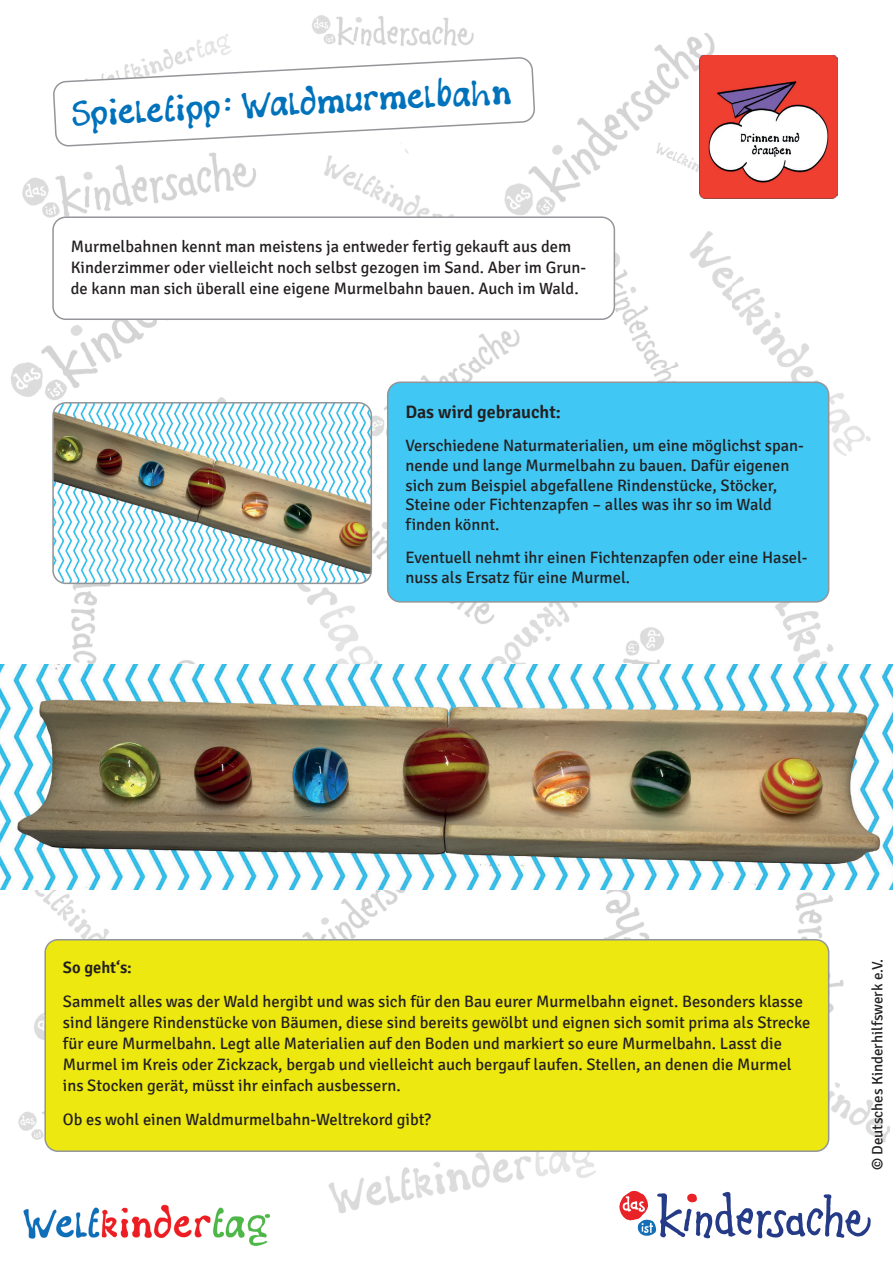
<style>
.page{position:relative;width:893px;height:1263px;background:#fff}
.page>*{position:absolute;margin:0;border:0;box-sizing:border-box;transform-origin:0 0}
.t1{font:33px "Big Dots";color:#0072bc}
.t2{font:600 18px "Signika";color:#231f20}
.t3{font:16.5px/21px "Signika";color:#231f20}
.t4{font:600 16.5px "Signika";color:#231f20}
.t5{font:15px "Signika";color:#231f20}
</style>
<div class="page">
<img style="left:14px;top:15px;width:719px;height:353px">
<img style="left:786px;top:104px;width:104px;height:1039px">
<img style="left:733px;top:198px;width:53px;height:1041px">
<img style="left:0;top:368px;width:104px;height:772px">
<img style="left:216px;top:368px;width:456px;height:52px">
<img style="left:367px;top:420px;width:352px;height:819px">
<img style="left:104px;top:584px;width:263px;height:629px">
<svg style="left:619px;top:1191px;width:252px;height:47px"></svg>
<img style="left:23px;top:1199px;width:250px;height:47px">
<div style="left:44px;top:939px;width:785px;height:213px;background:#ece810"></div>
<div style="left:387px;top:381px;width:442px;height:222px;background:#40c7f4"></div>
<img style="left:52px;top:402px;width:320px;height:182px">
<svg style="left:52px;top:216px;width:563px;height:104px"></svg>
<img style="left:700px;top:55px;width:137px;height:143px">
<svg style="left:53px;top:57px;width:482px;height:90px"></svg>
<img style="left:0;top:664px;width:893px;height:225px">
<h1 class="t1" style="left:71px;top:90px;width:441px;rotate:-3deg">Spieletipp: Waldmurmelbahn</h1>
<p class="t3" style="left:71px;top:236px;width:517px">Murmelbahnen kennt man meistens ja entweder fertig gekauft aus dem<br>Kinderzimmer oder vielleicht noch selbst gezogen im Sand. Aber im Grun&shy;de kann man sich überall eine eigene Murmelbahn bauen. Auch im Wald.</p>
<p class="t2" style="left:405px;top:402px;width:157px">Das wird gebraucht:</p>
<p class="t3" style="left:405px;top:436px;width:400px;line-height:19.8px">Verschiedene Naturmaterialien, um eine möglichst span&shy;nende und lange Murmelbahn zu bauen. Dafür eigenen sich zum Beispiel abgefallene Rindenstücke, Stöcker, Steine oder Fichtenzapfen – alles was ihr so im Wald finden könnt.</p>
<p class="t3" style="left:405px;top:548px;width:404px;line-height:19.8px">Eventuell nehmt ihr einen Fichtenzapfen oder eine Hasel&shy;nuss als Ersatz für eine Murmel.</p>
<p class="t4" style="left:63px;top:958px;width:71px">So geht‘s:</p>
<p class="t3" style="left:63px;top:991px;width:749px">Sammelt alles was der Wald hergibt und was sich für den Bau eurer Murmelbahn eignet. Besonders klasse sind längere Rindenstücke von Bäumen, diese sind bereits gewölbt und eignen sich somit prima als Strecke für eure Murmelbahn. Legt alle Materialien auf den Boden und markiert so eure Murmelbahn. Lasst die Murmel im Kreis oder Zickzack, bergab und vielleicht auch bergauf laufen. Stellen, an denen die Murmel ins Stocken gerät, müsst ihr einfach ausbessern.</p>
<p class="t3" style="left:63px;top:1109px;width:370px">Ob es wohl einen Waldmurmelbahn-Weltrekord gibt?</p>
<p class="t5" style="left:869px;top:1170px;width:213px;rotate:-90deg">© Deutsches Kinderhilfswerk e.V.</p>
</div>
